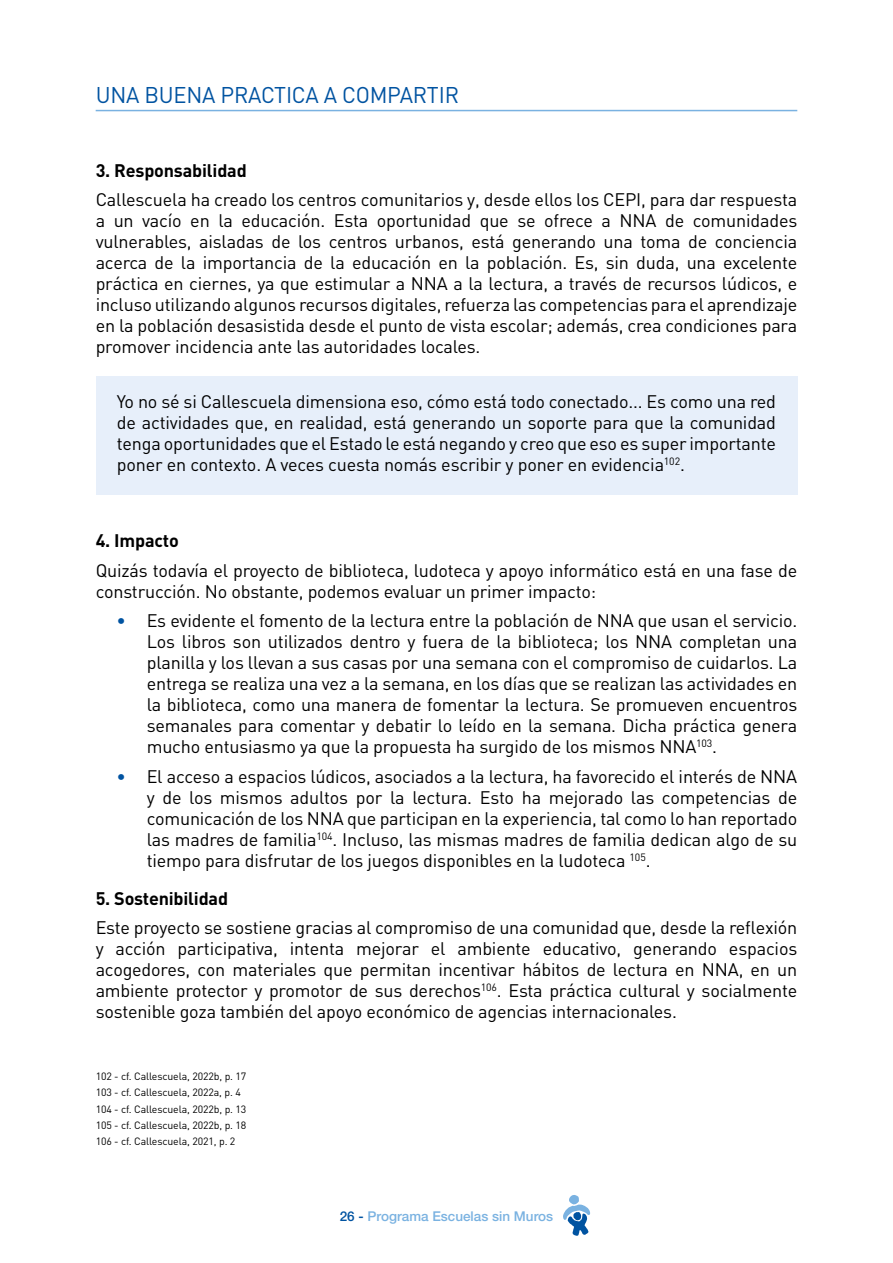
<style>
.page{position:relative;width:893px;height:1263px;background:#fff}
.page>*{position:absolute;margin:0;border:0;box-sizing:border-box;transform-origin:0 0}
.t1{font:22.5px "DIN";letter-spacing:-.01em;color:#0053a1}
.Puce_Activités{font:18px/21px "DIN";letter-spacing:-.01em;color:#000;text-align:justify}
.Puce_Activités-2{font:700 18px "DIN";letter-spacing:-.01em;color:#000}
.t2{font:500 13.5px "Helvetica Neue LT Std";color:#7ab2e1}
.Chapitre{font:10.5px "DIN";letter-spacing:-.01em;color:#000}
.s1{font-weight:700;color:#0053a1}
.s2{color:#0053a1}
</style>
<div class="page">
<svg style="left:563px;top:1195px;width:27px;height:41px"></svg>
<div style="left:96px;top:376px;width:701px;height:119px;background:#e7effa"></div>
<hr style="left:96px;top:110px;width:701px;height:1px;background:#7ab2e1">
<p class="t1" style="left:96px;top:81px;width:365px">UNA BUENA PRACTICA A COMPARTIR</p>
<p class="Puce_Activités-2" style="left:96px;top:158px;width:153px">3. Responsabilidad</p>
<p class="Puce_Activités" style="left:96px;top:189px;width:703px">Callescuela ha creado los centros comunitarios y, desde ellos los CEPI, para dar respuesta a un vacío en la educación. Esta oportunidad que se ofrece a NNA de comunidades vulnerables, aisladas de los centros urbanos, está generando una toma de conciencia acerca de la importancia de la educación en la población. Es, sin duda, una excelente práctica en ciernes, ya que estimular a NNA a la lectura, a través de recursos lúdicos, e incluso utilizando algunos recursos digitales, refuerza las competencias para el aprendizaje en la población desasistida desde el punto de vista escolar; además, crea condiciones para promover incidencia ante las autoridades locales.</p>
<p class="Puce_Activités" style="left:117px;top:391px;width:661px">Yo no sé si Callescuela dimensiona eso, cómo está todo conectado... Es como una red de actividades que, en realidad, está generando un soporte para que la comunidad tenga oportunidades que el Estado le está negando y creo que eso es super importante poner en contexto. A veces cuesta nomás escribir y poner en evidencia<sup>102</sup>.</p>
<p class="Puce_Activités-2" style="left:96px;top:529px;width:85px">4. Impacto</p>
<p class="Puce_Activités" style="left:96px;top:559px;width:703px">Quizás todavía el proyecto de biblioteca, ludoteca y apoyo informático está en una fase de construcción. No obstante, podemos evaluar un primer impacto:</p>
<p class="Puce_Activités" style="left:147px;top:610px;width:652px;text-indent:-30px"><span class="s1">•</span> Es evidente el fomento de la lectura entre la población de NNA que usan el servicio.<br>Los libros son utilizados dentro y fuera de la biblioteca; los NNA completan una planilla y los llevan a sus casas por una semana con el compromiso de cuidarlos. La entrega se realiza una vez a la semana, en los días que se realizan las actividades en la biblioteca, como una manera de fomentar la lectura. Se promueven encuentros semanales para comentar y debatir lo leído en la semana. Dicha práctica genera mucho entusiasmo ya que la propuesta ha surgido de los mismos NNA<sup>103</sup>.</p>
<p class="Puce_Activités" style="left:147px;top:765px;width:652px;text-indent:-30px"><span class="s1">•</span> El acceso a espacios lúdicos, asociados a la lectura, ha favorecido el interés de NNA y de los mismos adultos por la lectura. Esto ha mejorado las competencias de comunicación de los NNA que participan en la experiencia, tal como lo han reportado las madres de familia<sup>104</sup>. Incluso, las mismas madres de familia dedican algo de su tiempo para disfrutar de los juegos disponibles en la ludoteca <sup>105</sup>.</p>
<p class="Puce_Activités-2" style="left:96px;top:886px;width:134px">5. Sostenibilidad</p>
<p class="Puce_Activités" style="left:96px;top:917px;width:703px">Este proyecto se sostiene gracias al compromiso de una comunidad que, desde la reflexión y acción participativa, intenta mejorar el ambiente educativo, generando espacios acogedores, con materiales que permitan incentivar hábitos de lectura en NNA, en un ambiente protector y promotor de sus derechos<sup>106</sup>. Esta práctica cultural y socialmente sostenible goza también del apoyo económico de agencias internacionales.</p>
<p class="Chapitre" style="left:96px;top:1070px;width:152px">102 - cf. Callescuela, 2022b, p. 17</p>
<p class="Chapitre" style="left:96px;top:1086px;width:147px">103 - cf. Callescuela, 2022a, p. 4</p>
<p class="Chapitre" style="left:96px;top:1102px;width:152px">104 - cf. Callescuela, 2022b, p. 13</p>
<p class="Chapitre" style="left:96px;top:1118px;width:152px">105 - cf. Callescuela, 2022b, p. 18</p>
<p class="Chapitre" style="left:96px;top:1135px;width:141px">106 - cf. Callescuela, 2021, p. 2</p>
<p class="t2" style="left:340px;top:1208px;width:215px"><span class="s2">26 -</span> Programa Escuelas sin Muros</p>
</div>
